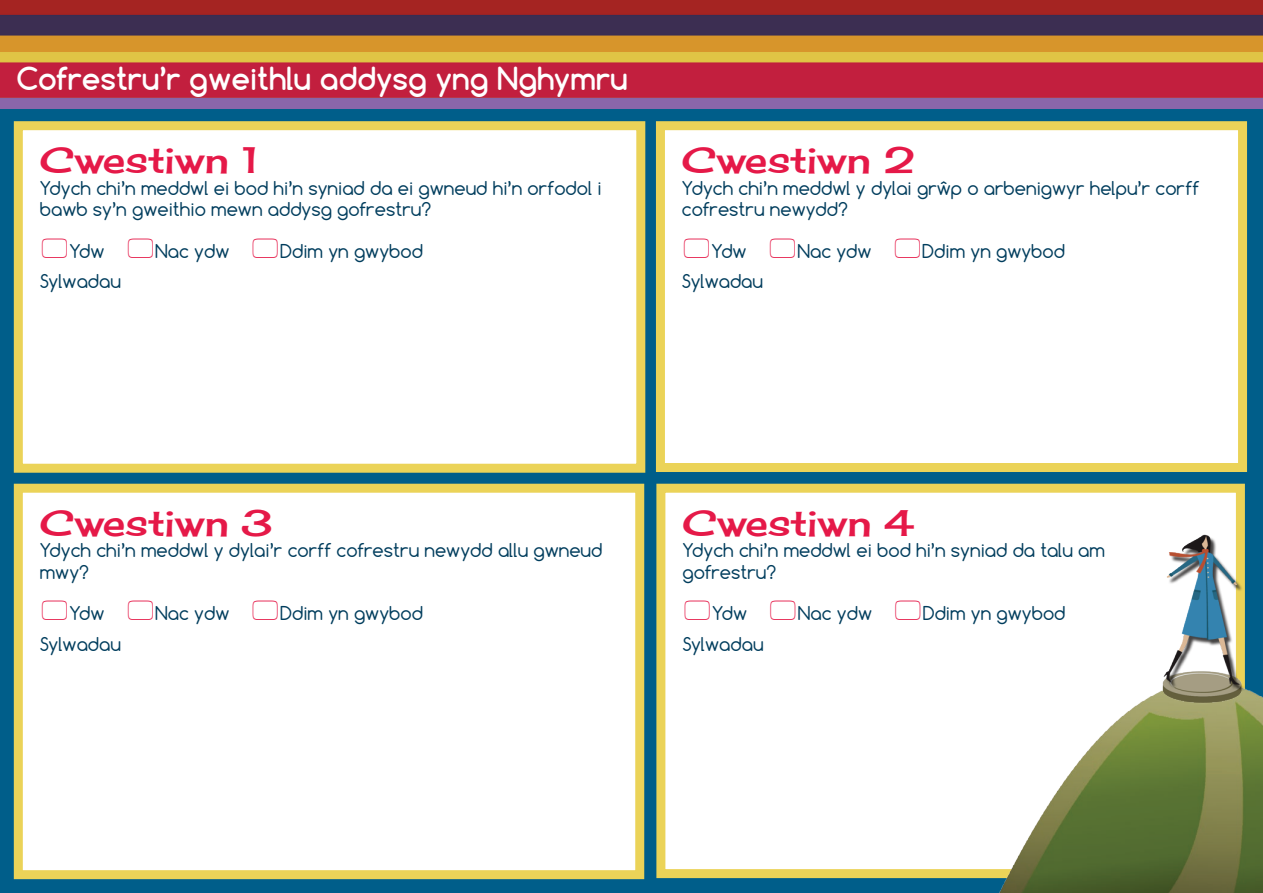
<style>
.page{position:relative;width:1263px;height:893px;background:#fff}
.page>*{position:absolute;margin:0;border:0;box-sizing:border-box;transform-origin:0 0}
.t1{font:36px "Cherry Cream Soda";letter-spacing:.005em;color:#e51948}
.t2{font:700 30px "Comfortaa";color:#fff}
.t3{font:18px/21.6px "Comfortaa";color:#003d5d}
</style>
<div class="page">
<img style="left:0;top:0;width:1263px;height:109px">
<div style="left:0;top:109px;width:1263px;height:784px;background:#005e8a"></div>
<div style="left:18px;top:126px;width:623px;height:342px;background:#fff"></div>
<div style="left:14px;top:121px;width:631px;height:352px;border:9px solid #ebd358"></div>
<div style="left:18px;top:488px;width:622px;height:387px;background:#fff"></div>
<div style="left:14px;top:484px;width:630px;height:395px;border:9px solid #ebd358"></div>
<div style="left:660px;top:126px;width:582px;height:341px;background:#fff"></div>
<div style="left:656px;top:121px;width:591px;height:351px;border:9px solid #ebd358"></div>
<div style="left:661px;top:488px;width:579px;height:386px;background:#fff"></div>
<div style="left:656px;top:484px;width:589px;height:394px;border:9px solid #ebd358"></div>
<img style="left:990px;top:696px;width:273px;height:197px">
<img style="left:1146px;top:507px;width:114px;height:203px">
<h2 class="t2" style="left:16px;top:60px;width:613px">Cofrestru’r gweithlu addysg yng Nghymru</h2>
<h1 class="t1" style="left:40px;top:138px;width:220px">Cwestiwn 1</h1>
<p class="t3" style="left:40px;top:177px;width:563px">Ydych chi’n meddwl ei bod hi’n syniad da ei gwneud hi’n orfodol i bawb sy’n gweithio mewn addysg gofrestru?</p>
<p class="t3" style="left:69px;top:240px;width:37px">Ydw</p>
<p class="t3" style="left:155px;top:240px;width:76px">Nac ydw</p>
<p class="t3" style="left:280px;top:240px;width:144px">Ddim yn gwybod</p>
<p class="t3" style="left:40px;top:270px;width:83px">Sylwadau</p>
<h1 class="t1" style="left:682px;top:138px;width:235px">Cwestiwn 2</h1>
<p class="t3" style="left:682px;top:177px;width:519px">Ydych chi’n meddwl y dylai grŵp o arbenigwyr helpu’r corff cofrestru newydd?</p>
<p class="t3" style="left:711px;top:240px;width:37px">Ydw</p>
<p class="t3" style="left:797px;top:240px;width:76px">Nac ydw</p>
<p class="t3" style="left:922px;top:240px;width:144px">Ddim yn gwybod</p>
<p class="t3" style="left:682px;top:270px;width:83px">Sylwadau</p>
<h1 class="t1" style="left:40px;top:500px;width:234px">Cwestiwn 3</h1>
<p class="t3" style="left:40px;top:539px;width:564px">Ydych chi’n meddwl y dylai’r corff cofrestru newydd allu gwneud mwy?</p>
<p class="t3" style="left:69px;top:602px;width:37px">Ydw</p>
<p class="t3" style="left:155px;top:602px;width:76px">Nac ydw</p>
<p class="t3" style="left:280px;top:602px;width:144px">Ddim yn gwybod</p>
<p class="t3" style="left:40px;top:633px;width:83px">Sylwadau</p>
<h1 class="t1" style="left:682px;top:500px;width:233px">Cwestiwn 4</h1>
<p class="t3" style="left:682px;top:539px;width:424px">Ydych chi’n meddwl ei bod hi’n syniad da talu am gofrestru?</p>
<p class="t3" style="left:712px;top:602px;width:37px">Ydw</p>
<p class="t3" style="left:798px;top:602px;width:76px">Nac ydw</p>
<p class="t3" style="left:923px;top:602px;width:144px">Ddim yn gwybod</p>
<p class="t3" style="left:682px;top:633px;width:83px">Sylwadau</p>
</div>
